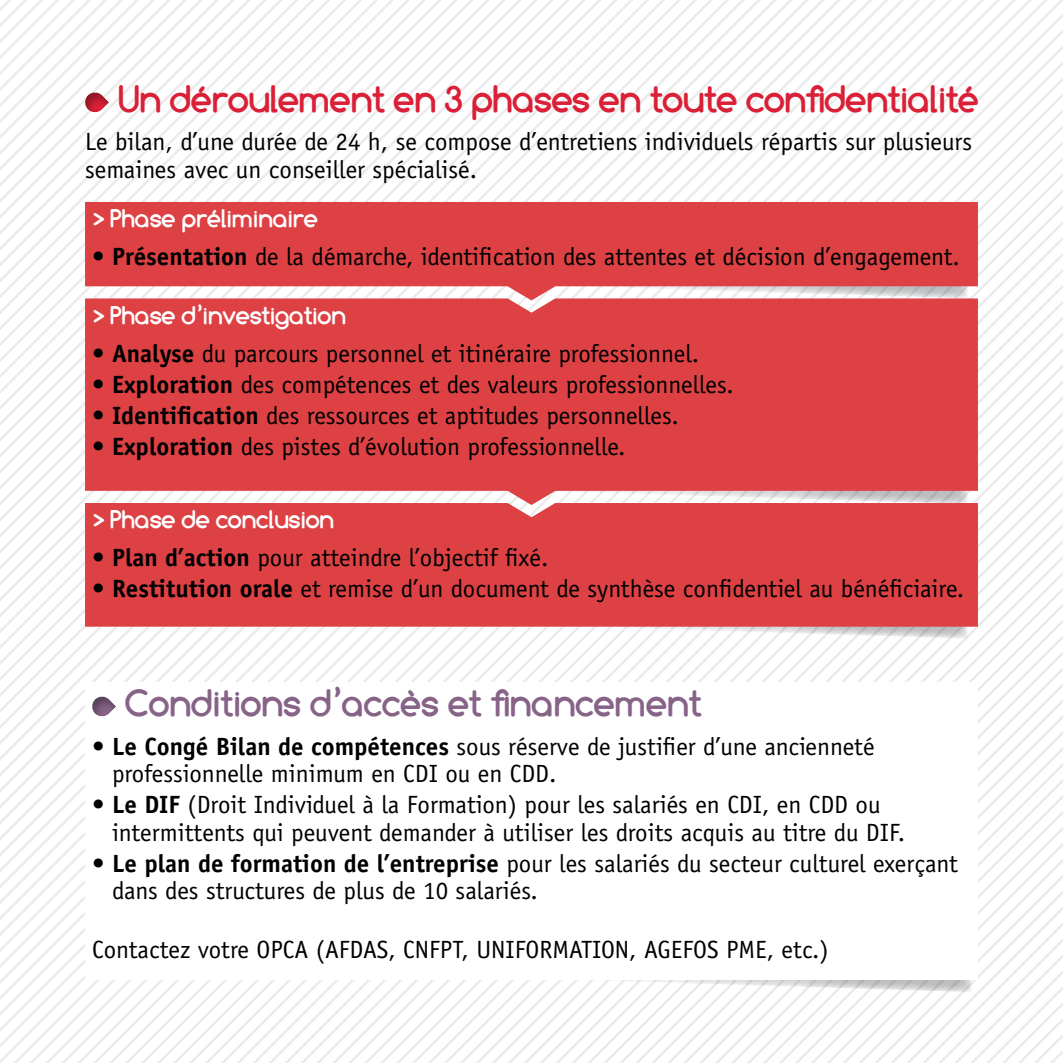
<style>
.page{position:relative;width:1063px;height:1063px;background:#fff}
.page>*{position:absolute;margin:0;border:0;box-sizing:border-box;transform-origin:0 0}
.t1{font:700 37.5px "Comfortaa";letter-spacing:-.005em;color:#da2037}
.t2{font:700 37.5px "Comfortaa";color:#876388}
.t3{font:25px/27.5px "Officina Sans";color:#000}
.t4{font:700 25px "Comfortaa";color:#fff}
.s1{font-weight:700}
</style>
<div class="page">
<svg style="left:827px;top:0;width:16px;height:1063px"></svg>
<svg style="left:843px;top:0;width:16px;height:1063px"></svg>
<svg style="left:859px;top:0;width:16px;height:1063px"></svg>
<svg style="left:875px;top:0;width:16px;height:1063px"></svg>
<svg style="left:891px;top:0;width:16px;height:1063px"></svg>
<svg style="left:907px;top:0;width:16px;height:1063px"></svg>
<svg style="left:923px;top:0;width:16px;height:1063px"></svg>
<svg style="left:939px;top:0;width:15px;height:1063px"></svg>
<svg style="left:954px;top:0;width:16px;height:1063px"></svg>
<svg style="left:970px;top:0;width:16px;height:1063px"></svg>
<svg style="left:986px;top:0;width:16px;height:1063px"></svg>
<svg style="left:1002px;top:0;width:16px;height:1063px"></svg>
<svg style="left:1018px;top:0;width:16px;height:1063px"></svg>
<svg style="left:1034px;top:0;width:29px;height:1063px"></svg>
<div style="left:81px;top:91px;width:30px;height:25px;background:#000;opacity:.35"></div>
<svg style="left:85px;top:202px;width:893px;height:96px;fill:#dd4144"></svg>
<svg style="left:454px;top:980px;width:517px;height:12px"></svg>
<div style="left:85px;top:682px;width:893px;height:298px;background:#fff"></div>
<div style="left:88px;top:696px;width:30px;height:25px;background:#000;opacity:.35"></div>
<div style="left:85px;top:298px;width:893px;height:205px;background:#dd4144"></div>
<svg style="left:450px;top:627px;width:518px;height:12px"></svg>
<div style="left:85px;top:503px;width:893px;height:124px;background:#dd4144"></div>
<h1 class="t1" style="left:118px;top:78px;width:862px">Un déroulement en 3 phases en toute confidentialité</h1>
<p class="t3" style="left:85px;top:128px;width:889px">Le bilan, d’une durée de 24 h, se compose d’entretiens individuels répartis sur plusieurs semaines avec un conseiller spécialisé.</p>
<p class="t4" style="left:92px;top:204px;width:227px">&gt; Phase préliminaire</p>
<p class="t3" style="left:92px;top:243px;width:869px">• <span class="s1">Présentation</span> de la démarche, identification des attentes et décision d’engagement.</p>
<p class="t4" style="left:92px;top:301px;width:255px">&gt; Phase d’investigation</p>
<p class="t3" style="left:92px;top:340px;width:609px">• <span class="s1">Analyse</span> du parcours personnel et itinéraire professionnel.</p>
<p class="t3" style="left:92px;top:371px;width:643px">• <span class="s1">Exploration</span> des compétences et des valeurs professionnelles.</p>
<p class="t3" style="left:92px;top:402px;width:588px">• <span class="s1">Identification</span> des ressources et aptitudes personnelles.</p>
<p class="t3" style="left:92px;top:433px;width:535px">• <span class="s1">Exploration</span> des pistes d’évolution professionnelle.</p>
<p class="t4" style="left:92px;top:505px;width:244px">&gt; Phase de conclusion</p>
<p class="t3" style="left:92px;top:544px;width:458px">• <span class="s1">Plan d’action</span> pour atteindre l’objectif fixé.</p>
<p class="t3" style="left:92px;top:575px;width:873px">• <span class="s1">Restitution orale</span> et remise d’un document de synthèse confidentiel au bénéficiaire.</p>
<h1 class="t2" style="left:125px;top:682px;width:578px">Conditions d’accès et financement</h1>
<p class="t3" style="left:112px;top:732px;width:764px;text-indent:-20px">• <span class="s1">Le Congé Bilan de compétences</span> sous réserve de justifier d’une ancienneté professionnelle minimum en CDI ou en CDD.</p>
<p class="t3" style="left:112px;top:791px;width:795px;text-indent:-20px">• <span class="s1">Le DIF</span> (Droit Individuel à la Formation) pour les salariés en CDI, en CDD ou intermittents qui peuvent demander à utiliser les droits acquis au titre du DIF.</p>
<p class="t3" style="left:112px;top:850px;width:847px;text-indent:-20px">• <span class="s1">Le plan de formation de l’entreprise</span> pour les salariés du secteur culturel exerçant dans des structures de plus de 10 salariés.</p>
<p class="t3" style="left:92px;top:936px;width:738px">Contactez votre OPCA (AFDAS, CNFPT, UNIFORMATION, AGEFOS PME, etc.)</p>
</div>
